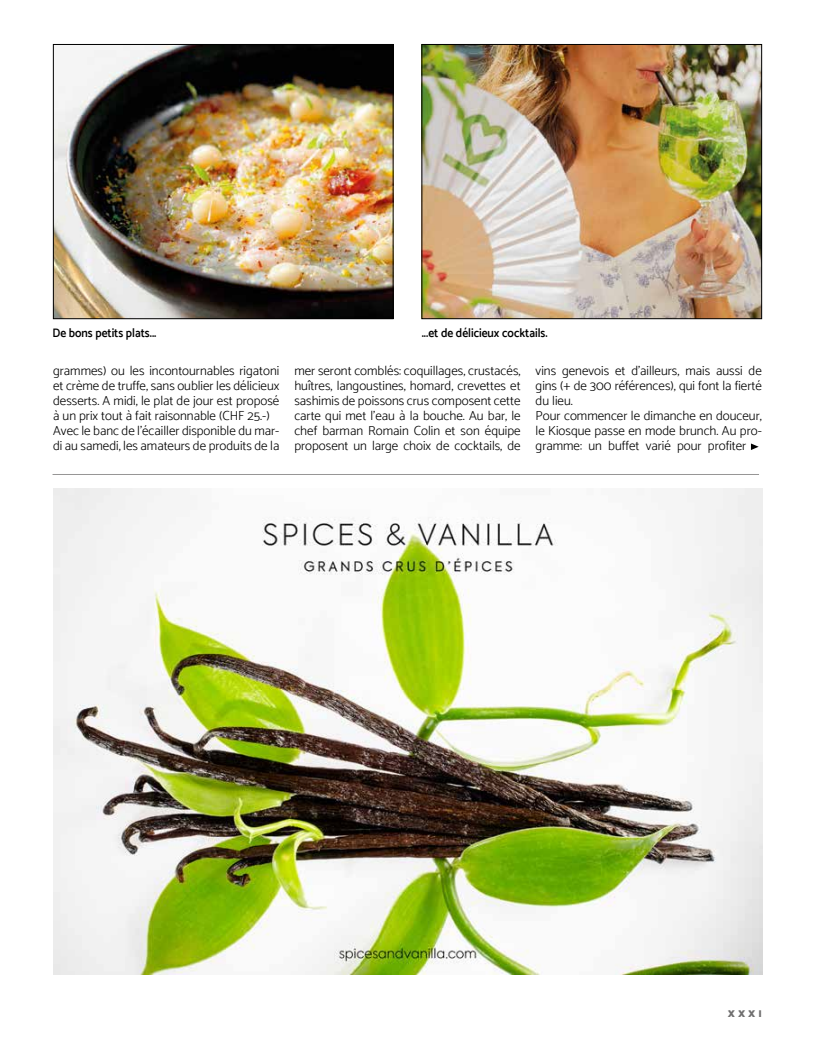
<style>
.page{position:relative;width:815px;height:1063px;background:#fff}
.page>*{position:absolute;margin:0;border:0;box-sizing:border-box;transform-origin:0 0}
.t1{font:300 13.12px/15px "Catamaran";color:#000}
.t2{font:600 12.5px "Catamaran";color:#000;scale:.92 1}
.t3{font:900 10px "Catamaran";color:#706f6f}
</style>
<div class="page">
<hr style="left:53px;top:474px;width:706px;height:1px;background:#979696">
<img style="left:54px;top:489px;width:708px;height:485px">
<img style="left:55px;top:46px;width:336px;height:271px">
<div style="left:53px;top:44px;width:340px;height:275px;border:1px solid #000"></div>
<img style="left:424px;top:46px;width:336px;height:271px">
<div style="left:422px;top:44px;width:340px;height:275px;border:1px solid #000"></div>
<svg style="left:751px;top:444px;width:8px;height:6px"></svg>
<p class="t2" style="left:53px;top:325px;width:114px">De bons petits plats...</p>
<p class="t2" style="left:422px;top:325px;width:138px">...et de délicieux cocktails.</p>
<p class="t1" style="left:53px;top:363px;width:228px">grammes) ou les incontournables rigatoni et crème de truffe, sans oublier les délicieux desserts. A midi, le plat de jour est proposé à un prix tout à fait raisonnable (CHF 25.-)<br>Avec le banc de l’écailler disponible du mar&shy;di au samedi, les amateurs de produits de la</p>
<p class="t1" style="left:294px;top:363px;width:228px;text-align:justify">mer seront comblés: coquillages, crustacés, huîtres, langoustines, homard, crevettes et sashimis de poissons crus composent cette carte qui met l’eau à la bouche. Au bar, le chef barman Romain Colin et son équipe proposent un large choix de cocktails, de</p>
<p class="t1" style="left:536px;top:363px;width:228px">vins genevois et d’ailleurs, mais aussi de gins (+ de 300 références), qui font la fierté du lieu.<br>Pour commencer le dimanche en douceur, le Kiosque passe en mode brunch. Au pro&shy;gramme: un buffet varié pour profiter</p>
<p class="t3" style="left:728px;top:1008px;width:35px">XXXI</p>
</div>
